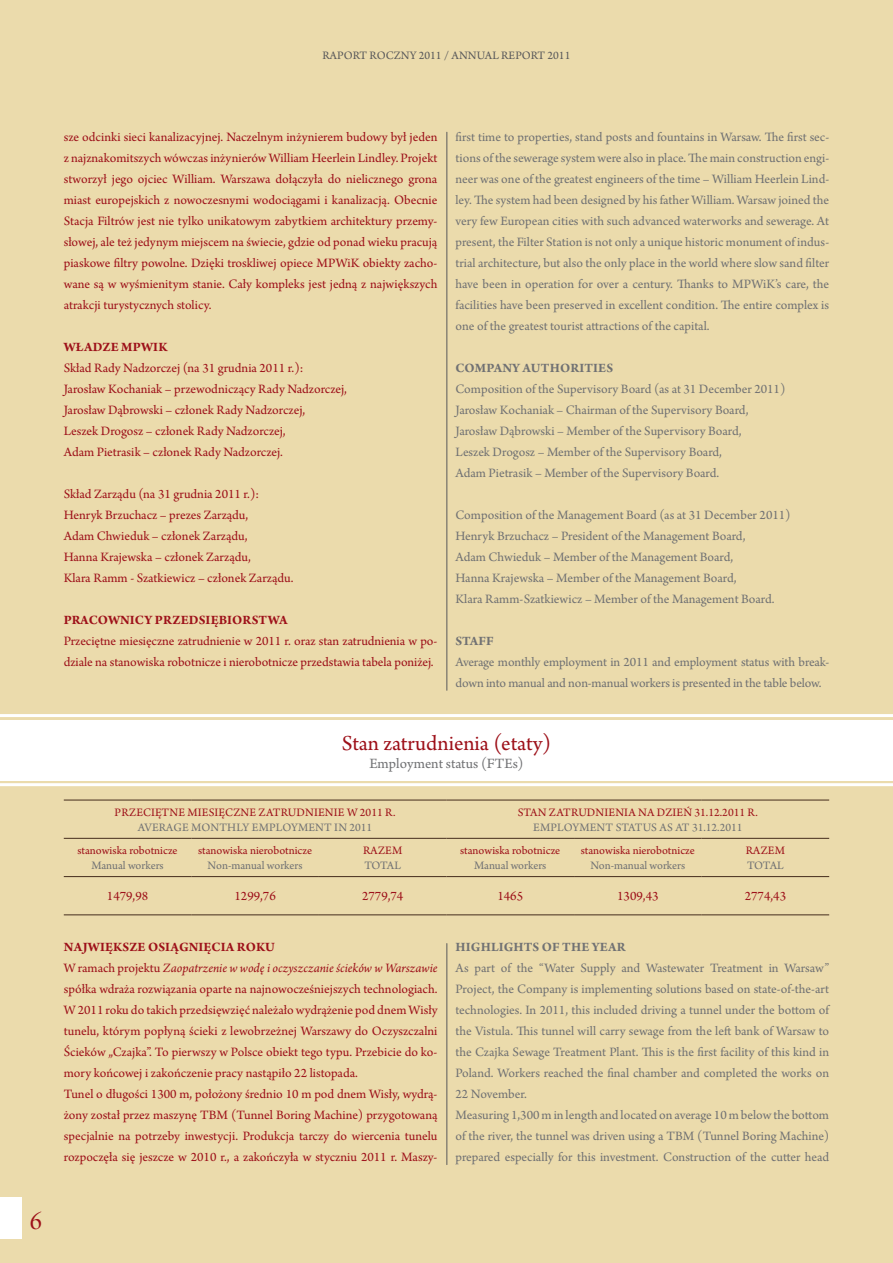
<style>
.page{position:relative;width:893px;height:1263px;background:#ebdbac}
.page>*{position:absolute;margin:0;border:0;box-sizing:border-box;transform-origin:0 0}
.t1{font:27px "Arno Pro Display";color:#9d1019}
.t2{font:22.5px "Arno Pro";color:#9d1019}
.t3{font:15px "Arno Pro";color:#707173}
.t4{font:13.5px/21px "Arno Pro";color:#707173}
.t5{font:13.5px/21px "Arno Pro";color:#9d1019}
.t6{font:700 13.5px "Arno Pro";letter-spacing:.01em;color:#707173}
.t7{font:700 13.5px "Arno Pro";letter-spacing:.01em;color:#9d1019}
.t8{font:12px "Arno Pro";letter-spacing:.01em;color:#9d1019}
.t9{font:12px "Arno Pro";color:#707173}
.t10{font:12px "Arno Pro";color:#58585a}
.s1{font-weight:700}
.s2{font-style:italic}
</style>
<div class="page">
<hr style="left:446px;top:132px;width:1px;height:558px;background:#58585a">
<hr style="left:446px;top:943px;width:1px;height:221px;background:#58585a">
<hr style="left:64px;top:800px;width:127px;height:1px;background:#442c1c">
<hr style="left:191px;top:800px;width:128px;height:1px;background:#442c1c">
<hr style="left:319px;top:800px;width:127px;height:1px;background:#442c1c">
<hr style="left:446px;top:800px;width:128px;height:1px;background:#442c1c">
<hr style="left:574px;top:800px;width:128px;height:1px;background:#442c1c">
<hr style="left:702px;top:800px;width:127px;height:1px;background:#442c1c">
<hr style="left:64px;top:838px;width:127px;height:1px;background:#442c1c">
<hr style="left:191px;top:838px;width:128px;height:1px;background:#442c1c">
<hr style="left:319px;top:838px;width:127px;height:1px;background:#442c1c">
<hr style="left:446px;top:838px;width:128px;height:1px;background:#442c1c">
<hr style="left:574px;top:838px;width:128px;height:1px;background:#442c1c">
<hr style="left:702px;top:838px;width:127px;height:1px;background:#442c1c">
<hr style="left:64px;top:876px;width:127px;height:1px;background:#442c1c">
<hr style="left:191px;top:876px;width:128px;height:1px;background:#442c1c">
<hr style="left:319px;top:876px;width:127px;height:1px;background:#442c1c">
<hr style="left:446px;top:876px;width:128px;height:1px;background:#442c1c">
<hr style="left:574px;top:876px;width:128px;height:1px;background:#442c1c">
<hr style="left:702px;top:876px;width:127px;height:1px;background:#442c1c">
<hr style="left:64px;top:915px;width:127px;height:1px;background:#442c1c">
<hr style="left:191px;top:915px;width:128px;height:1px;background:#442c1c">
<hr style="left:319px;top:915px;width:127px;height:1px;background:#442c1c">
<hr style="left:446px;top:915px;width:128px;height:1px;background:#442c1c">
<hr style="left:574px;top:915px;width:128px;height:1px;background:#442c1c">
<hr style="left:702px;top:915px;width:127px;height:1px;background:#442c1c">
<div style="left:0;top:720px;width:893px;height:60px;background:#fff"></div>
<hr style="left:0;top:714px;width:893px;height:3px;background:#fff">
<hr style="left:0;top:783px;width:893px;height:3px;background:#fff">
<div style="left:0;top:1197px;width:21px;height:42px;background:#fff"></div>
<p class="t10" style="left:323px;top:49px;width:9px">RAPORT</p>
<p class="t10" style="left:369px;top:49px;width:9px">ROCZNY</p>
<p class="t10" style="left:419px;top:49px;width:42px">2011 / ANNUAL</p>
<p class="t10" style="left:501px;top:49px;width:9px">REPORT</p>
<p class="t10" style="left:547px;top:49px;width:24px">2011</p>
<h1 class="t1" style="left:30px;top:1206px;width:14px">6</h1>
<p class="t5" style="left:64px;top:127px;width:375px;text-align:justify">sze odcinki sieci kanalizacyjnej. Naczelnym inżynierem budowy był jeden z najznakomitszych wówczas inżynierów William Heerlein Lindley. Projekt stworzył jego ojciec William. Warszawa dołączyła do nielicznego grona miast europejskich z nowoczesnymi wodociągami i kanalizacją. Obecnie Stacja Filtrów jest nie tylko unikatowym zabytkiem architektury przemy&shy;słowej, ale też jedynym miejscem na świecie, gdzie od ponad wieku pracują piaskowe filtry powolne. Dzięki troskliwej opiece MPWiK obiekty zacho&shy;wane są w wyśmienitym stanie. Cały kompleks jest jedną z największych atrakcji turystycznych stolicy.</p>
<p class="t7" style="left:64px;top:339px;width:70px">WŁADZE MPW</p>
<p class="t7" style="left:153px;top:339px;width:16px">IK</p>
<p class="t5" style="left:64px;top:358px;width:285px">Skład Rady Nadzorczej (na 31 grudnia 2011 r.):<br>Jarosław Kochaniak – przewodniczący Rady Nadzorczej, Jarosław Dąbrowski – członek Rady Nadzorczej,<br>Leszek Drogosz – członek Rady Nadzorczej,<br>Adam Pietrasik – członek Rady Nadzorczej.</p>
<p class="t5" style="left:64px;top:484px;width:231px">Skład Zarządu (na 31 grudnia 2011 r.):<br>Henryk Brzuchacz – prezes Zarządu,<br>Adam Chwieduk – członek Zarządu,<br>Hanna Krajewska – członek Zarządu,<br>Klara Ramm - Szatkiewicz – członek Zarządu.</p>
<p class="t7" style="left:64px;top:612px;width:225px">PRACOWNICY PRZEDSIĘBIORSTWA</p>
<p class="t5" style="left:64px;top:631px;width:375px">Przeciętne miesięczne zatrudnienie w 2011 r. oraz stan zatrudnienia w po&shy;dziale na stanowiska robotnicze i nierobotnicze przedstawia tabela poniżej.</p>
<p class="t4" style="left:455px;top:127px;width:375px;text-align:justify">first time to properties, stand posts and fountains in Warsaw. The first sec&shy;tions of the sewerage system were also in place. The main construction engi&shy;neer was one of the greatest engineers of the time – William Heerlein Lind&shy;ley. The system had been designed by his father William. Warsaw joined the very few European cities with such advanced waterworks and sewerage. At present, the Filter Station is not only a unique historic monument of indus&shy;trial architecture, but also the only place in the world where slow sand filter have been in operation for over a century. Thanks to MPWiK’s care, the facilities have been preserved in excellent condition. The entire complex is one of the greatest tourist attractions of the capital.</p>
<p class="t6" style="left:456px;top:360px;width:159px">COMPANY AUTHORITIES</p>
<p class="t4" style="left:455px;top:379px;width:332px">Composition of the Supervisory Board (as at 31 December 2011)<br>Jarosław Kochaniak – Chairman of the Supervisory Board, Jarosław Dąbrowski – Member of the Supervisory Board,<br>Leszek Drogosz – Member of the Supervisory Board,<br>Adam Pietrasik – Member of the Supervisory Board.</p>
<p class="t4" style="left:455px;top:505px;width:337px">Composition of the Management Board (as at 31 December 2011)<br>Henryk Brzuchacz – President of the Management Board,<br>Adam Chwieduk – Member of the Management Board,<br>Hanna Krajewska – Member of the Management Board,<br>Klara Ramm-Szatkiewicz – Member of the Management Board.</p>
<p class="t6" style="left:456px;top:633px;width:40px">STAFF</p>
<p class="t4" style="left:455px;top:652px;width:375px">Average monthly employment in 2011 and employment status with break&shy;down into manual and non-manual workers is presented in the table below.</p>
<h2 class="t2" style="left:342px;top:730px;width:211px">Stan zatrudnienia (etaty)</h2>
<p class="t3" style="left:369px;top:754px;width:156px">Employment status (FTEs)</p>
<p class="t8" style="left:115px;top:805px;width:282px">Przeciętne miesięczne zatrudnienie w 2011 r.</p>
<p class="t9" style="left:138px;top:820px;width:236px">Average monthly employment in 2011</p>
<p class="t8" style="left:518px;top:805px;width:242px">Stan zatrudnienia na dzień 31.12.2011 r.</p>
<p class="t9" style="left:533px;top:820px;width:211px">Employment status as at 31.12.2011</p>
<p class="t8" style="left:78px;top:843px;width:102px">stanowiska robotnicze</p>
<p class="t9" style="left:91px;top:858px;width:74px">Manual workers</p>
<p class="t8" style="left:198px;top:843px;width:115px">stanowiska nierobotnicze</p>
<p class="t9" style="left:208px;top:858px;width:96px">Non-manual workers</p>
<p class="t8" style="left:363px;top:843px;width:9px">RAZE</p>
<p class="t8" style="left:392px;top:843px;width:12px">M</p>
<p class="t9" style="left:364px;top:858px;width:9px">TOTAL</p>
<p class="t8" style="left:460px;top:843px;width:102px">stanowiska robotnicze</p>
<p class="t9" style="left:474px;top:858px;width:74px">Manual workers</p>
<p class="t8" style="left:581px;top:843px;width:115px">stanowiska nierobotnicze</p>
<p class="t9" style="left:590px;top:858px;width:96px">Non-manual workers</p>
<p class="t8" style="left:746px;top:843px;width:9px">RAZE</p>
<p class="t8" style="left:775px;top:843px;width:12px">M</p>
<p class="t9" style="left:747px;top:858px;width:9px">TOTAL</p>
<p class="t5" style="left:107px;top:886px;width:43px">1479,98</p>
<p class="t5" style="left:234px;top:886px;width:43px">1299,76</p>
<p class="t5" style="left:362px;top:886px;width:43px">2779,74</p>
<p class="t5" style="left:497px;top:886px;width:27px">1465</p>
<p class="t5" style="left:617px;top:886px;width:43px">1309,43</p>
<p class="t5" style="left:745px;top:886px;width:43px">2774,43</p>
<p class="t5" style="left:64px;top:937px;width:376px"><span class="s1">NAJWIĘKSZE OSIĄGNIĘCIA ROKU<br></span>W ramach projektu <span class="s2">Zaopatrzenie w wodę i oczyszczanie ścieków w Warszawie </span>spółka wdraża rozwiązania oparte na najnowocześniejszych technologiach.<br>W 2011 roku do takich przedsięwzięć należało wydrążenie pod dnem Wisły tunelu, którym popłyną ścieki z lewobrzeżnej Warszawy do Oczyszczalni Ścieków „Czajka”. To pierwszy w Polsce obiekt tego typu. Przebicie do ko&shy;mory końcowej i zakończenie pracy nastąpiło 22 listopada.<br>Tunel o długości 1300 m, położony średnio 10 m pod dnem Wisły, wydrą&shy;żony został przez maszynę TBM (Tunnel Boring Machine) przygotowaną specjalnie na potrzeby inwestycji. Produkcja tarczy do wiercenia tunelu rozpoczęła się jeszcze w 2010 r., a zakończyła w styczniu 2011 r. Maszy-</p>
<p class="t6" style="left:456px;top:939px;width:171px">HIGHLIGHTS OF THE YEAR</p>
<p class="t4" style="left:455px;top:958px;width:376px">As part of the “Water Supply and Wastewater Treatment in Warsaw” Project, the Company is implementing solutions based on state-of-the-art technologies. In 2011, this included driving a tunnel under the bottom of the Vistula. This tunnel will carry sewage from the left bank of Warsaw to the Czajka Sewage Treatment Plant. This is the first facility of this kind in Poland. Workers reached the final chamber and completed the works on 22 November.<br>Measuring 1,300 m in length and located on average 10 m below the bottom of the river, the tunnel was driven using a TBM (Tunnel Boring Machine) prepared especially for this investment. Construction of the cutter head</p>
</div>
